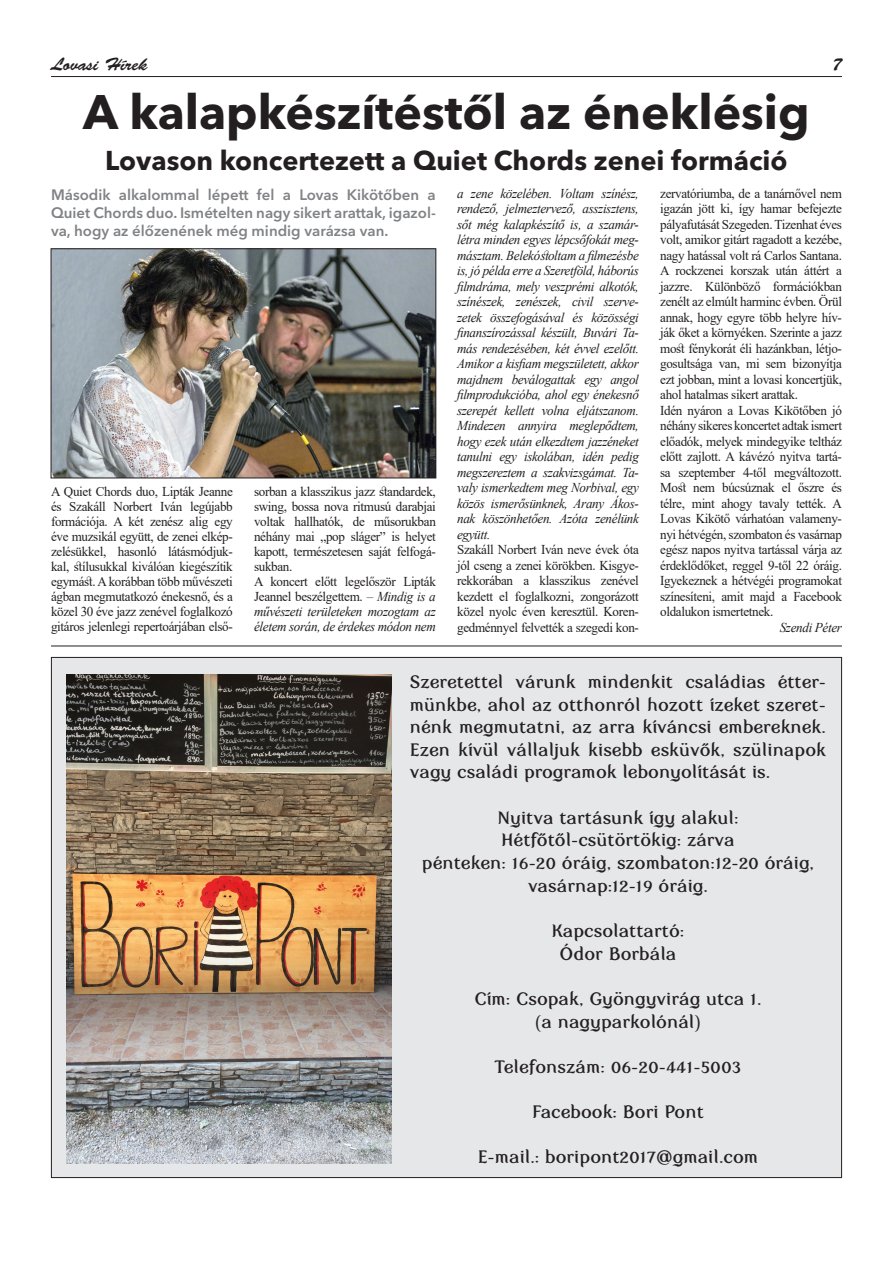
<style>
.page{position:relative;width:893px;height:1263px;background:#fff}
.page>*{position:absolute;margin:0;border:0;box-sizing:border-box;transform-origin:0 0}
.t1{font:700 48px "Avenir Next LT Pro";color:#231f20}
.t2{font:700 27px "Avenir Next LT Pro";color:#231f20}
.t3{font:18px/22.6px "My Fair Cody";color:#231f20;text-align:center}
.t4{font:18px "Brush Script Std";color:#231f20}
.t5{font:600 15px/18px "Avenir Next LT Pro";color:#808285;text-align:justify}
.t6{font:13.5px/15.5px "Times New Roman";letter-spacing:-.025em;color:#231f20;text-align:justify}
.t7{font:italic 13.5px/15.5px "Times New Roman";letter-spacing:-.025em;color:#231f20;text-align:justify}
.s1{font-style:italic}
</style>
<div class="page">
<hr style="left:51px;top:76px;width:791px;height:1px;background:#231f20">
<img style="left:53px;top:250px;width:381px;height:226px">
<div style="left:51px;top:248px;width:385px;height:230px;border:1px solid #231f20"></div>
<div style="left:51px;top:657px;width:791px;height:520px;background:#e6e7e9"></div>
<img style="left:67px;top:674px;width:324px;height:489px">
<hr style="left:51px;top:646px;width:791px;height:1px;background:#231f20">
<h3 class="t4" style="left:51px;top:54px;width:98px">Lovasi Hírek</h3>
<h3 class="t4" style="left:832px;top:54px;width:12px">7</h3>
<h1 class="t1" style="left:83px;top:83px;width:728px">A kalapkészítéstől az éneklésig</h1>
<h2 class="t2" style="left:105px;top:144px;width:684px">Lovason koncertezett a Quiet Chords zenei formáció</h2>
<p class="t5" style="left:51px;top:185px;width:386px">Második alkalommal lépett fel a Lovas Kikötőben a Quiet Chords duo. Ismételten nagy sikert arattak, igazol&shy;va, hogy az élőzenének még mindig varázsa van.</p>
<p class="t6" style="left:660px;top:185px;width:183px;text-align:left">zervatóriumba, de a tanárnővel nem igazán jött ki, így hamar befejezte pályafutását Szegeden. Tizenhat éves volt, amikor gitárt ragadott a kezébe, nagy hatással volt rá Carlos Santana.<br>A rockzenei korszak után áttért a jazzre. Különböző formációkban zenélt az elmúlt harminc évben. Örül annak, hogy egyre több helyre hív&shy;ják őket a környéken. Szerinte a jazz most fénykorát éli hazánkban, létjo&shy;gosultsága van, mi sem bizonyítja ezt jobban, mint a lovasi koncertjük, ahol hatalmas sikert arattak.<br>Idén nyáron a Lovas Kikötőben jó néhány sikeres koncertet adtak ismert előadók, melyek mindegyike teltház előtt zajlott. A kávézó nyitva tartá&shy;sa szeptember 4-től megváltozott.<br>Most nem búcsúznak el őszre és télre, mint ahogy tavaly tették. A Lovas Kikötő várhatóan valamen - nyi hétvégén, szombaton és vasárnap egész napos nyitva tartással várja az érdeklődőket, reggel 9-től 22 óráig.<br>Igyekeznek a hétvégéi programokat színesíteni, amit majd a Facebook oldalukon ismertetnek.</p>
<p class="t7" style="left:780px;top:619px;width:64px">Szendi Péter</p>
<p class="t7" style="left:457px;top:185px;width:183px">a zene közelében. Voltam színész, rendező, jelmeztervező, asszisztens, sőt még kalapkészítő is, a szamár&shy;létra minden egyes lépcsőfokát meg&shy;másztam. Belekóstoltam a filmezésbe is, jó példa erre a Szeretföld, háborús filmdráma, mely veszprémi alkotók, színészek, zenészek, civil szerve&shy;zetek összefogásával és közösségi finanszírozással készült, Buvári Ta&shy;más rendezésében, két évvel ezelőtt.<br>Amikor a kisfiam megszületett, akkor majdnem beválogattak egy angol filmprodukcióba, ahol egy énekesnő szerepét kellett volna eljátszanom.<br>Mindezen annyira meglepődtem, hogy ezek után elkezdtem jazzéneket tanulni egy iskolában, idén pedig megszereztem a szakvizsgámat. Ta&shy;valy ismerkedtem meg Norbival, egy közös ismerősünknek, Arany Ákos&shy;nak köszönhetően. Azóta zenélünk együtt.</p>
<p class="t6" style="left:457px;top:541px;width:183px">Szakáll Norbert Iván neve évek óta jól cseng a zenei körökben. Kisgye&shy;rekkorában a klasszikus zenével kezdett el foglalkozni, zongorázott közel nyolc éven keresztül. Koren&shy;gedménnyel felvették a szegedi kon-</p>
<p class="t6" style="left:51px;top:484px;width:183px;line-height:15px">A Quiet Chords duo, Lipták Jeanne és Szakáll Norbert Iván legújabb formációja. A két zenész alig egy éve muzsikál együtt, de zenei elkép&shy;zelésükkel, hasonló látásmódjuk&shy;kal, stílusukkal kiválóan kiegészítik egymást. A korábban több művészeti ágban megmutatkozó énekesnő, és a közel 30 éve jazz zenével foglalkozó gitáros jelenlegi repertoárjában első-</p>
<p class="t6" style="left:254px;top:484px;width:183px;line-height:15px;text-align:left">sorban a klasszikus jazz standardek, swing, bossa nova ritmusú darabjai voltak hallhatók, de műsorukban néhány mai „pop sláger” is helyet kapott, természetesen saját felfogá&shy;sukban.<br>A koncert előtt legelőször Lipták<br>Jeannel beszélgettem. <span class="s1">– Mindig is a művészeti területeken mozogtam az életem során, de érdekes módon nem</span></p>
<p class="t3" style="left:410px;top:670px;width:418px;text-align:justify">Szeretettel várunk mindenkit családias étter&shy;münkbe, ahol az otthonról hozott ízeket szeret&shy;nénk megmutatni, az arra kíváncsi embereknek.<br>Ezen kívül vállaljuk kisebb esküvők, szülinapok vagy családi programok lebonyolítását is.</p>
<h3 class="t3" style="left:422px;top:806px;width:394px">Nyitva tartásunk így alakul:<br>Hétfőtől-csütörtökig: zárva<br>pénteken: 16-20 óráig, szombaton:12-20 óráig, vasárnap:12-19 óráig.</h3>
<h3 class="t3" style="left:552px;top:919px;width:134px">Kapcsolattartó:<br>Ódor Borbála</h3>
<h3 class="t3" style="left:474px;top:987px;width:289px">Cím: Csopak, Gyöngyvirág utca 1. (a nagyparkolónál)</h3>
<h3 class="t3" style="left:494px;top:1055px;width:249px">Telefonszám: 06-20-441-5003</h3>
<h3 class="t3" style="left:532px;top:1100px;width:173px">Facebook: Bori Pont</h3>
<h3 class="t3" style="left:478px;top:1145px;width:282px">E-mail.: boripont2017@gmail.com</h3>
</div>
